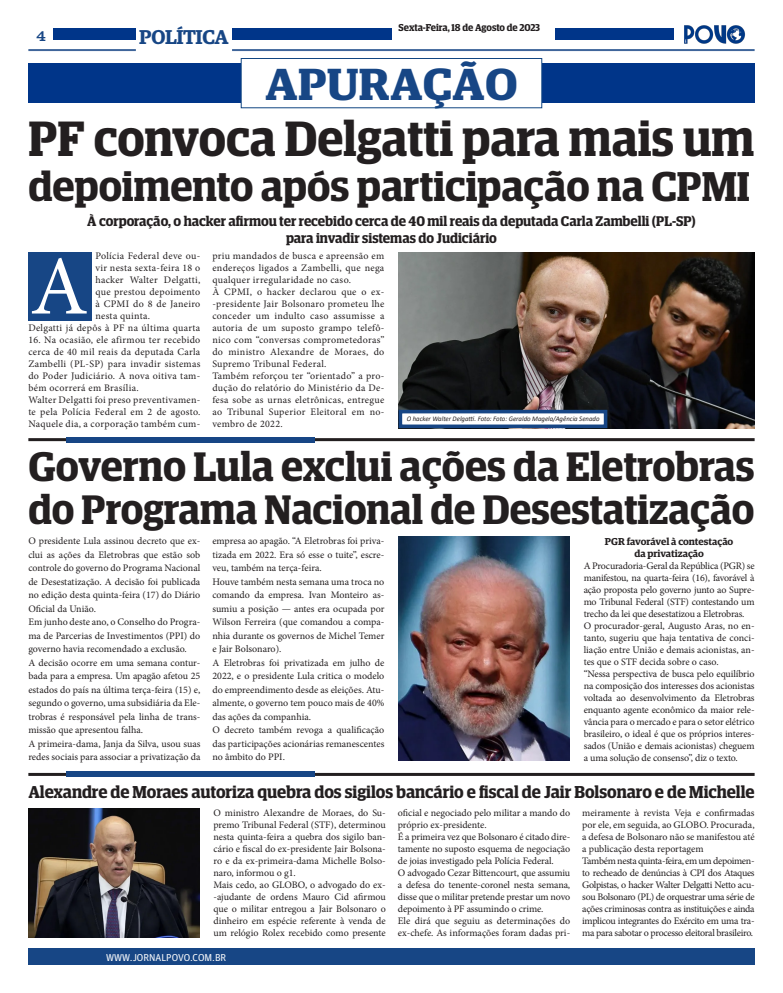
<style>
.page{position:relative;width:783px;height:993px;background:#fff}
.page>*{position:absolute;margin:0;border:0;box-sizing:border-box;transform-origin:0 0}
.t1{font:83.8px "Minion Pro";color:#fff}
.t2{font:600 49.6px "Guardian Egyptian Display";color:#231f20}
.t3{font:600 45px "Guardian Egyptian Display";color:#174685;scale:1.09 1}
.t4{font:600 41.6px "Guardian Egyptian Display";color:#231f20}
.t5{font:600 41.2px "Guardian Egyptian Display";color:#231f20}
.t6{font:600 20px "Guardian Egyptian";letter-spacing:-.02em;color:#174685}
.t7{font:600 17.3px "Guardian Egyptian Display";letter-spacing:-.005em;color:#231f20}
.t8{font:16px "Clarendon BT";color:#174685}
.t9{font:600 14px "Guardian Egyptian Display";color:#231f20}
.t10{font:10px/12px "Minion Pro";color:#231f20;text-align:justify}
.t11{font:600 10px "Guardian Egyptian";color:#231f20}
.t12{font:10px "Minion Pro";letter-spacing:.03em;color:#231f20}
.t13{font:600 10px "Guardian Egyptian Display";letter-spacing:-.005em;color:#231f20}
.t14{font:10px "Guardian Agate Sans G1 D Regular";color:#fff}
.t15{font:italic 7px "Calibri";color:#231f20}
</style>
<div class="page">
<div style="left:28px;top:947px;width:726px;height:17px;background:#174685"></div>
<img style="left:684px;top:25px;width:62px;height:19px">
<div style="left:232px;top:28px;width:159px;height:12px;background:#003589"></div>
<div style="left:54px;top:28px;width:82px;height:12px;background:#003589"></div>
<hr style="left:28px;top:49px;width:108px;height:2px;background:#174685">
<hr style="left:232px;top:49px;width:522px;height:2px;background:#174685">
<div style="left:555px;top:28px;width:119px;height:12px;background:#003589"></div>
<img style="left:398px;top:252px;width:356px;height:176px">
<div style="left:398px;top:409px;width:209px;height:19px;background:#fff;border:4px solid #174685"></div>
<div style="left:28px;top:63px;width:726px;height:40px;background:#003589"></div>
<div style="left:241px;top:58px;width:300px;height:50px;background:#fff"></div>
<div style="left:241px;top:58px;width:301px;height:50px;border:1px solid #114682"></div>
<hr style="left:28px;top:772px;width:726px;height:3px;background:#231f20">
<div style="left:66px;top:771px;width:248px;height:5px;background:#174685"></div>
<div style="left:28px;top:252px;width:64px;height:68px;background:#174685"></div>
<hr style="left:28px;top:438px;width:726px;height:3px;background:#231f20">
<div style="left:66px;top:437px;width:248px;height:5px;background:#174685"></div>
<img style="left:398px;top:536px;width:171px;height:224px">
<img style="left:28px;top:808px;width:171px;height:128px">
<h3 class="t8" style="left:36px;top:25px;width:11px">4</h3>
<h3 class="t6" style="left:139px;top:22px;width:91px">POLÍTICA</h3>
<p class="t13" style="left:398px;top:22px;width:143px">Sexta-Feira, 18 de Agosto de 2023</p>
<p class="t3" style="left:265px;top:59px;width:233px">APURAÇÃO</p>
<p class="t2" style="left:28px;top:111px;width:727px">PF convoca Delgatti para mais um</p>
<p class="t4" style="left:28px;top:163px;width:723px">depoimento após participação na CPMI</p>
<p class="t9" style="left:87px;top:214px;width:610px">À corporação, o hacker afirmou ter recebido cerca de 40 mil reais da deputada Carla Zambelli (PL-SP)</p>
<p class="t9" style="left:286px;top:230px;width:212px">para invadir sistemas do Judiciário</p>
<p class="t10" style="left:95px;top:250px;width:106px">Polícia Federal deve ou&shy;vir nesta sexta-feira 18 o hacker Walter Delgatti, que prestou depoimento à CPMI do 8 de Janeiro nesta quinta.</p>
<p class="t12" style="left:28px;top:321px;width:173px">Delgatti já depôs à PF na última quarta</p>
<p class="t10" style="left:28px;top:334px;width:173px">16. Na ocasião, ele afirmou ter recebido cerca de 40 mil reais da deputada Carla Zambelli (PL-SP) para invadir sistemas do Poder Judiciário. A nova oitiva tam&shy;bém ocorrerá em Brasília.</p>
<p class="t10" style="left:28px;top:394px;width:173px">Walter Delgatti foi preso preventivamen&shy;te pela Polícia Federal em 2 de agosto.<br>Naquele dia, a corporação também cum-</p>
<p class="t10" style="left:212px;top:250px;width:173px">priu mandados de busca e apreensão em endereços ligados a Zambelli, que nega qualquer irregularidade no caso.</p>
<p class="t10" style="left:212px;top:286px;width:173px">À CPMI, o hacker declarou que o ex--presidente Jair Bolsonaro prometeu lhe conceder um indulto caso assumisse a autoria de um suposto grampo telefô&shy;nico com “conversas comprometedoras” do ministro Alexandre de Moraes, do Supremo Tribunal Federal.</p>
<p class="t10" style="left:212px;top:370px;width:173px">Também reforçou ter “orientado” a pro&shy;dução do relatório do Ministério da De&shy;fesa sobe as urnas eletrônicas, entregue ao Tribunal Superior Eleitoral em no&shy;vembro de 2022.</p>
<p class="t1" style="left:30px;top:230px;width:59px">A</p>
<p class="t15" style="left:406px;top:413px;width:194px">O hacker Walter Delgatti. Foto: Foto: Geraldo Magela/Agência Senado</p>
<p class="t5" style="left:28px;top:443px;width:727px">Governo Lula exclui ações da Eletrobras</p>
<p class="t5" style="left:28px;top:487px;width:727px">do Programa Nacional de Desestatização</p>
<p class="t10" style="left:28px;top:534px;width:173px;line-height:13.5px">O presidente Lula assinou decreto que ex&shy;clui as ações da Eletrobras que estão sob controle do governo do Programa Nacional de Desestatização. A decisão foi publicada no edição desta quinta-feira (17) do Diário Oficial da União.</p>
<p class="t10" style="left:28px;top:615px;width:173px;line-height:13.5px">Em junho deste ano, o Conselho do Progra&shy;ma de Parcerias de Investimentos (PPI) do governo havia recomendado a exclusão.</p>
<p class="t10" style="left:28px;top:655px;width:173px;line-height:13.5px">A decisão ocorre em uma semana contur&shy;bada para a empresa. Um apagão afetou 25 estados do país na última terça-feira (15) e, segundo o governo, uma subsidiária da Ele&shy;trobras é responsável pela linha de trans&shy;missão que apresentou falha.</p>
<p class="t10" style="left:28px;top:736px;width:173px;line-height:13.5px">A primeira-dama, Janja da Silva, usou suas redes sociais para associar a privatização da</p>
<p class="t10" style="left:212px;top:534px;width:173px;line-height:13.5px">empresa ao apagão. “A Eletrobras foi priva&shy;tizada em 2022. Era só esse o tuite”, escre&shy;veu, também na terça-feira.</p>
<p class="t10" style="left:212px;top:574px;width:173px;line-height:13.5px">Houve também nesta semana uma troca no comando da empresa. Ivan Monteiro as&shy;sumiu a posição — antes era ocupada por Wilson Ferreira (que comandou a compa&shy;nhia durante os governos de Michel Temer e Jair Bolsonaro).</p>
<p class="t10" style="left:212px;top:655px;width:173px;line-height:13.5px">A Eletrobras foi privatizada em julho de 2022, e o presidente Lula critica o modelo do empreendimento desde as eleições. Atu&shy;almente, o governo tem pouco mais de 40% das ações da companhia.</p>
<p class="t10" style="left:212px;top:723px;width:173px;line-height:13.5px">O decreto também revoga a qualificação das participações acionárias remanescentes no âmbito do PPI.</p>
<p class="t11" style="left:604px;top:533px;width:130px">PGR favorável à contestação</p>
<p class="t11" style="left:634px;top:545px;width:71px">da privatização</p>
<p class="t10" style="left:583px;top:559px;width:172px">A Procuradoria-Geral da República (PGR) se manifestou, na quarta-feira (16), favorável à ação proposta pelo governo junto ao Supre&shy;mo Tribunal Federal (STF) contestando um trecho da lei que desestatizou a Eletrobras.</p>
<p class="t10" style="left:583px;top:619px;width:172px">O procurador-geral, Augusto Aras, no en&shy;tanto, sugeriu que haja tentativa de conci&shy;liação entre União e demais acionistas, an&shy;tes que o STF decida sobre o caso.</p>
<p class="t10" style="left:583px;top:667px;width:172px">“Nessa perspectiva de busca pelo equilíbrio na composição dos interesses dos acionistas voltada ao desenvolvimento da Eletrobras enquanto agente econômico da maior rele&shy;vância para o mercado e para o setor elétrico brasileiro, o ideal é que os próprios interes&shy;sados (União e demais acionistas) cheguem a uma solução de consenso”, diz o texto.</p>
<p class="t7" style="left:28px;top:781px;width:727px">Alexandre de Moraes autoriza quebra dos sigilos bancário e fiscal de Jair Bolsonaro e de Michelle</p>
<p class="t10" style="left:213px;top:806px;width:174px">O ministro Alexandre de Moraes, do Su&shy;premo Tribunal Federal (STF), determinou nesta quinta-feira a quebra dos sigilo ban&shy;cário e fiscal do ex-presidente Jair Bolsona&shy;ro e da ex-primeira-dama Michelle Bolso&shy;naro, informou o g1.</p>
<p class="t10" style="left:213px;top:878px;width:174px">Mais cedo, ao GLOBO, o advogado do ex--ajudante de ordens Mauro Cid afirmou que o militar entregou a Jair Bolsonaro o dinheiro em espécie referente à venda de um relógio Rolex recebido como presente</p>
<p class="t14" style="left:106px;top:949px;width:122px">WWW.JORNALPOVO.COM.BR</p>
<p class="t10" style="left:398px;top:806px;width:174px">oficial e negociado pelo militar a mando do próprio ex-presidente.</p>
<p class="t10" style="left:398px;top:830px;width:174px">É a primeira vez que Bolsonaro é citado dire&shy;tamente no suposto esquema de negociação de joias investigado pela Polícia Federal.</p>
<p class="t10" style="left:398px;top:866px;width:174px">O advogado Cezar Bittencourt, que assumiu a defesa do tenente-coronel nesta semana, disse que o militar pretende prestar um novo depoimento à PF assumindo o crime.</p>
<p class="t10" style="left:398px;top:914px;width:174px">Ele dirá que seguiu as determinações do ex-chefe. As informações foram dadas pri-</p>
<p class="t10" style="left:582px;top:806px;width:174px">meiramente à revista Veja e confirmadas por ele, em seguida, ao GLOBO. Procurada, a defesa de Bolsonaro não se manifestou até a publicação desta reportagem</p>
<p class="t10" style="left:582px;top:854px;width:174px">Também nesta quinta-feira, em um depoimen&shy;to recheado de denúncias à CPI dos Ataques Golpistas, o hacker Walter Delgatti Netto acu&shy;sou Bolsonaro (PL) de orquestrar uma série de ações criminosas contra as instituições e ainda implicou integrantes do Exército em uma tra&shy;ma para sabotar o processo eleitoral brasileiro.</p>
</div>
